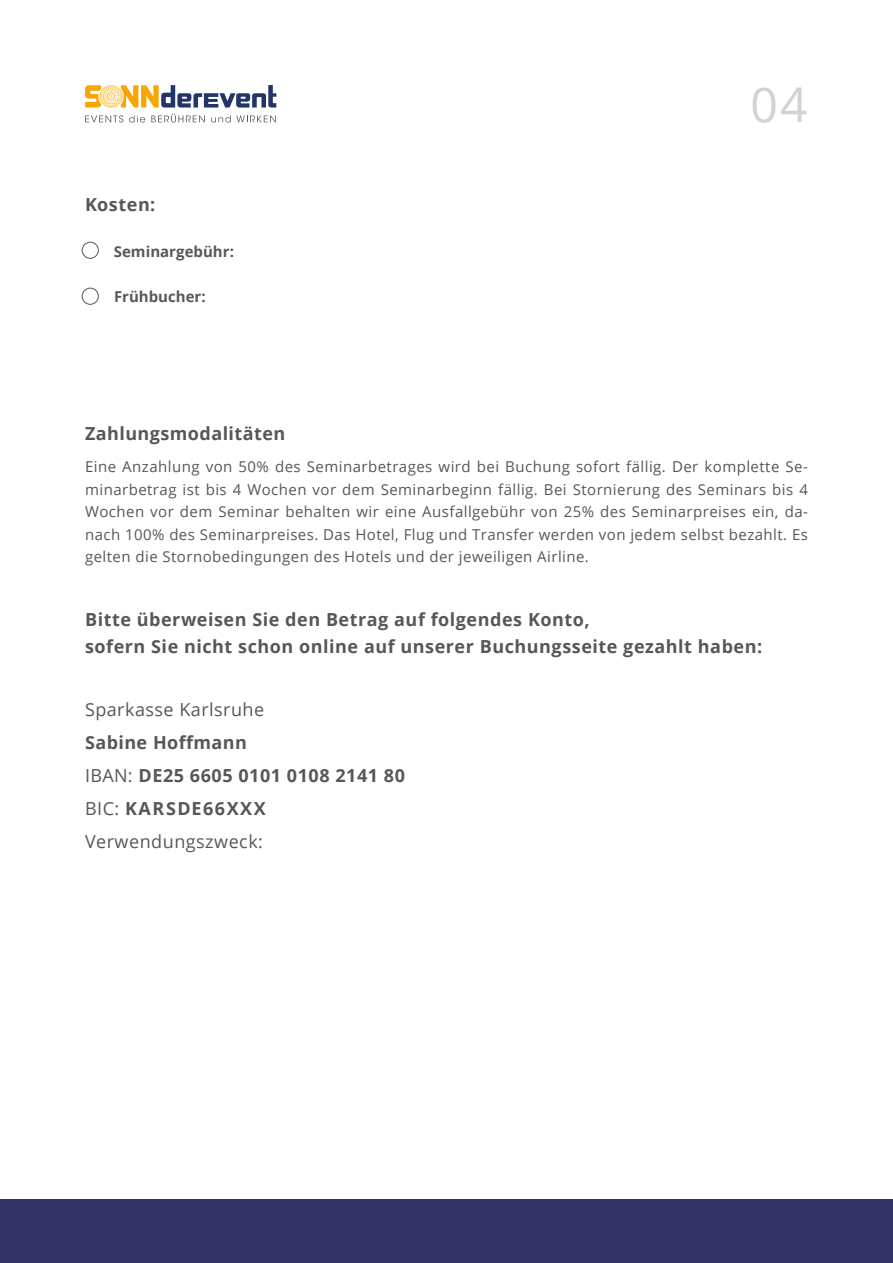
<style>
.page{position:relative;width:893px;height:1263px;background:#fff}
.page>*{position:absolute;margin:0;border:0;box-sizing:border-box;transform-origin:0 0}
.t1{font:48px "Open Sans";color:#d2d2d2}
.t2{font:700 18px/33px "Open Sans";letter-spacing:.03em;color:#575756}
.t3{font:18px "Open Sans";letter-spacing:.025em;color:#575756}
.t4{font:15px/22.5px "Open Sans";letter-spacing:.03em;color:#575756;text-align:justify}
.t5{font:700 15px "Open Sans";color:#585856}
.s1{font-weight:400}
</style>
<div class="page">
<div style="left:0;top:1199px;width:893px;height:64px;background:#336"></div>
<svg style="left:85px;top:85px;width:191px;height:23px"></svg>
<svg style="left:85px;top:115px;width:38px;height:7px"></svg>
<svg style="left:129px;top:115px;width:16px;height:8px"></svg>
<svg style="left:151px;top:114px;width:54px;height:8px"></svg>
<svg style="left:211px;top:115px;width:65px;height:8px"></svg>
<div style="left:82px;top:242px;width:17px;height:17px;border:1px solid #585856;border-radius:50%"></div>
<div style="left:82px;top:288px;width:17px;height:17px;border:1px solid #585856;border-radius:50%"></div>
<p class="t2" style="left:85px;top:188px;width:72px">Kosten:</p>
<p class="t5" style="left:114px;top:241px;width:122px">Seminargebühr:</p>
<p class="t5" style="left:114px;top:286px;width:93px">Frühbucher:</p>
<h1 class="t1" style="left:750px;top:70px;width:59px">04</h1>
<p class="t2" style="left:85px;top:416px;width:202px">Zahlungsmodalitäten</p>
<p class="t4" style="left:85px;top:455px;width:724px">Eine Anzahlung von 50% des Seminarbetrages wird bei Buchung sofort fällig. Der komplette Se&shy;minarbetrag ist bis 4 Wochen vor dem Seminarbeginn fällig. Bei Stornierung des Seminars bis 4<br>Wochen vor dem Seminar behalten wir eine Ausfallgebühr von 25% des Seminarpreises ein, da&shy;nach 100% des Seminarpreises. Das Hotel, Flug und Transfer werden von jedem selbst bezahlt. Es gelten die Stornobedingungen des Hotels und der jeweiligen Airline.</p>
<p class="t2" style="left:85px;top:605px;width:679px;line-height:27px">Bitte überweisen Sie den Betrag auf folgendes Konto,<br>sofern Sie nicht schon online auf unserer Buchungsseite gezahlt haben:</p>
<p class="t3" style="left:85px;top:697px;width:181px">Sparkasse Karlsruhe</p>
<p class="t2" style="left:85px;top:726px;width:321px">Sabine Hoffmann<br><span class="s1">IBAN:</span> DE25 6605 0101 0108 2141 80<br><span class="s1">BIC:</span> KARSDE66XXX<br><span class="s1">Verwendungszweck:</span></p>
</div>
